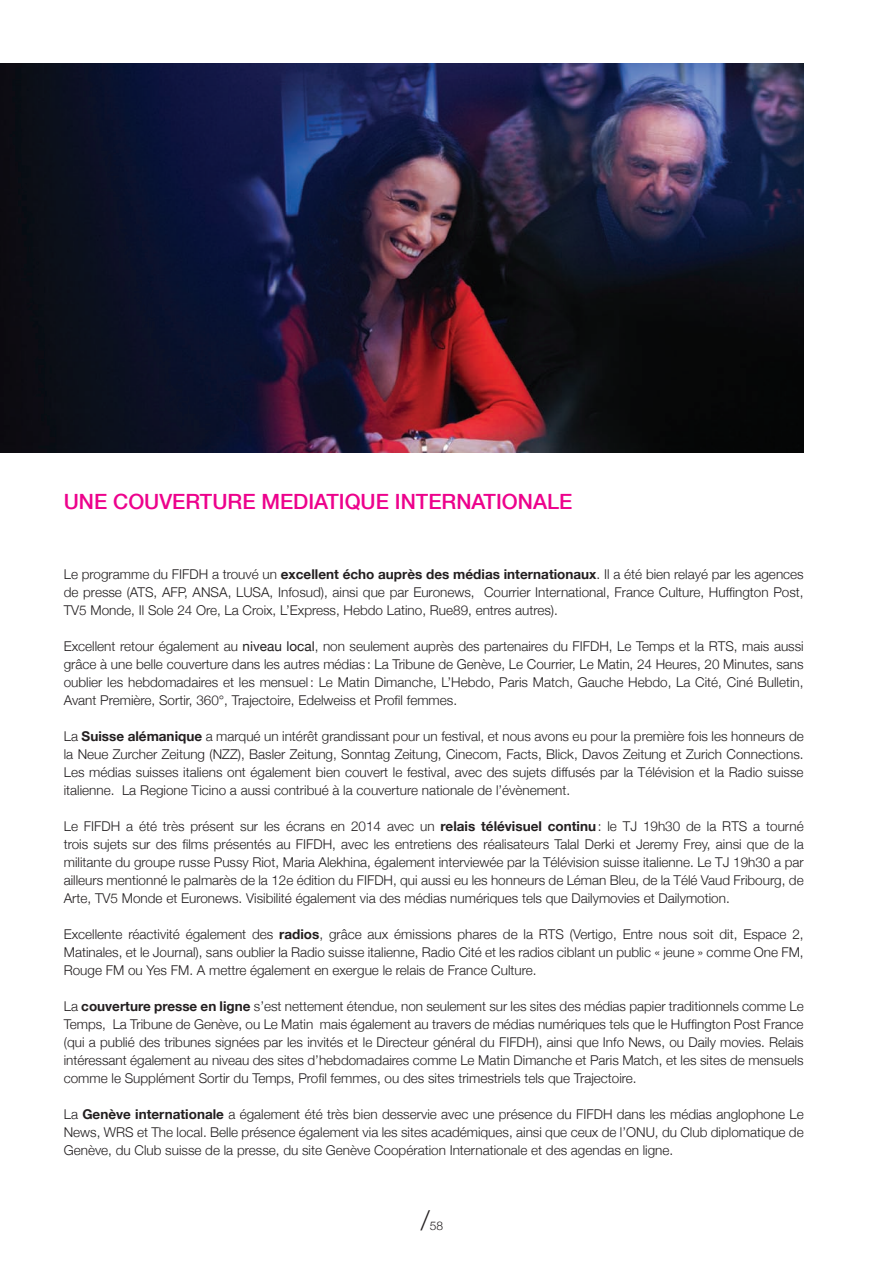
<style>
.page{position:relative;width:893px;height:1263px;background:#fff}
.page>*{position:absolute;margin:0;border:0;box-sizing:border-box;transform-origin:0 0}
.t1{font:300 27px "Helvetica Neue";color:#231f20}
.t2{font:500 21px "Helvetica Neue";color:#ed028c}
.t3{font:300 13.5px/18px "Helvetica Neue";color:#231f20;text-align:justify}
.t4{font:300 12px "Helvetica Neue";color:#231f20}
.s1{font-weight:700}
.s2{font-weight:400}
</style>
<div class="page">
<img style="left:0;top:64px;width:804px;height:389px">
<h2 class="t2" style="left:64px;top:485px;width:510px">UNE COUVERTURE MEDIATIQUE INTERNATIONALE</h2>
<p class="t3" style="left:64px;top:565px;width:741px">Le programme du FIFDH a trouvé un <span class="s1">excellent écho auprès des médias internationaux</span>. Il a été bien relayé par les agences de presse (ATS, AFP, ANSA, LUSA, Infosud), ainsi que par Euronews, Courrier International, France Culture, Huffington Post, TV5 Monde, Il Sole 24 Ore, La Croix, L’Express, Hebdo Latino, Rue89, entres autres).</p>
<p class="t3" style="left:64px;top:637px;width:741px">Excellent retour également au <span class="s2">niveau local</span>, non seulement auprès des partenaires du FIFDH, Le Temps et la RTS, mais aussi grâce à une belle couverture dans les autres médias : La Tribune de Genève, Le Courrier, Le Matin, 24 Heures, 20 Minutes, sans oublier les hebdomadaires et les mensuel: Le Matin Dimanche, L’Hebdo, Paris Match, Gauche Hebdo, La Cité, Ciné Bulletin, Avant Première, Sortir, 360°, Trajectoire, Edelweiss et Profil femmes.</p>
<p class="t3" style="left:64px;top:727px;width:741px">La <span class="s1">Suisse alémanique</span> a marqué un intérêt grandissant pour un festival, et nous avons eu pour la première fois les honneurs de la Neue Zurcher Zeitung (NZZ), Basler Zeitung, Sonntag Zeitung, Cinecom, Facts, Blick, Davos Zeitung et Zurich Connections.<br>Les médias suisses italiens ont également bien couvert le festival, avec des sujets diffusés par la Télévision et la Radio suisse italienne. La Regione Ticino a aussi contribué à la couverture nationale de l’évènement.</p>
<p class="t3" style="left:64px;top:817px;width:741px">Le FIFDH a été très présent sur les écrans en 2014 avec un <span class="s1">relais télévisuel continu</span>: le TJ 19h30 de la RTS a tourné trois sujets sur des films présentés au FIFDH, avec les entretiens des réalisateurs Talal Derki et Jeremy Frey, ainsi que de la militante du groupe russe Pussy Riot, Maria Alekhina, également interviewée par la Télévision suisse italienne. Le TJ 19h30 a par ailleurs mentionné le palmarès de la 12e édition du FIFDH, qui aussi eu les honneurs de Léman Bleu, de la Télé Vaud Fribourg, de Arte, TV5 Monde et Euronews. Visibilité également via des médias numériques tels que Dailymovies et Dailymotion.</p>
<p class="t3" style="left:64px;top:925px;width:741px">Excellente réactivité également des <span class="s1">radios</span>, grâce aux émissions phares de la RTS (Vertigo, Entre nous soit dit, Espace 2, Matinales, et le Journal), sans oublier la Radio suisse italienne, Radio Cité et les radios ciblant un public « jeune » comme One FM, Rouge FM ou Yes FM. A mettre également en exergue le relais de France Culture.</p>
<p class="t3" style="left:64px;top:997px;width:741px">La <span class="s1">couverture presse en ligne</span> s’est nettement étendue, non seulement sur les sites des médias papier traditionnels comme Le Temps, La Tribune de Genève, ou Le Matin mais également au travers de médias numériques tels que le Huffington Post France (qui a publié des tribunes signées par les invités et le Directeur général du FIFDH), ainsi que Info News, ou Daily movies. Relais intéressant également au niveau des sites d’hebdomadaires comme Le Matin Dimanche et Paris Match, et les sites de mensuels comme le Supplément Sortir du Temps, Profil femmes, ou des sites trimestriels tels que Trajectoire.</p>
<p class="t3" style="left:64px;top:1105px;width:741px">La <span class="s1">Genève internationale</span> a également été très bien desservie avec une présence du FIFDH dans les médias anglophone Le News, WRS et The local. Belle présence également via les sites académiques, ainsi que ceux de l’ONU, du Club diplomatique de Genève, du Club suisse de la presse, du site Genève Coopération Internationale et des agendas en ligne.</p>
<h1 class="t1" style="left:421px;top:1198px;width:10px">/</h1>
<p class="t4" style="left:430px;top:1215px;width:15px">58</p>
</div>
